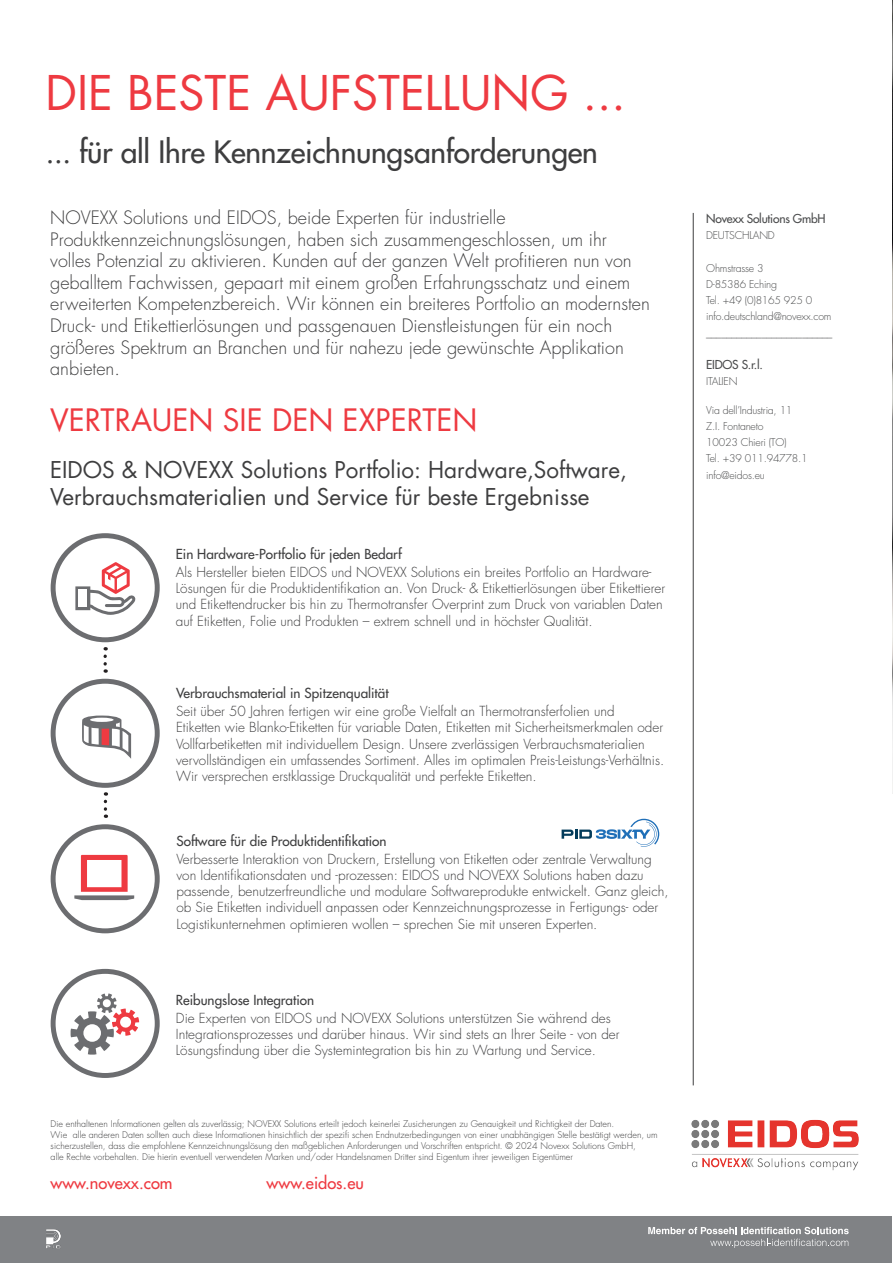
<style>
.page{position:relative;width:893px;height:1263px;background:#fff}
.page>*{position:absolute;margin:0;border:0;box-sizing:border-box;transform-origin:0 0}
.t1{font:46.5px "Futura Std";color:#ee3a41}
.t2{font:500 30px "Futura Std";letter-spacing:-.01em;color:#3e3e3f}
.t3{font:30px "Futura Std";color:#ee3a41}
.t4{font:22.5px/27px "Futura Std";color:#3e3e3f}
.t5{font:300 18px/21.6px "Futura Std";color:#3e3e3f}
.Fließtext{font:500 16.5px "Futura Std";color:#ee3a41}
.t6{font:300 13.5px/16.2px "Futura Std";color:#3e3e3f}
.t7{font:500 13.5px "Futura Std";color:#3e3e3f}
.Fließtext-2{font:500 12px "Futura Std";letter-spacing:-.02em;color:#4b4c4d}
.Fließtext-3{font:300 10.5px "Futura Std";letter-spacing:-.02em;color:#4b4c4d}
.t8{font:300 9px/10.8px "Futura Std";color:#3e3e3f}
.s1{font-weight:500}
</style>
<div class="page">
<img style="left:892px;top:0;width:1px;height:793px">
<div style="left:0;top:1216px;width:892px;height:47px;background:#808285"></div>
<svg style="left:648px;top:1227px;width:201px;height:21px"></svg>
<img style="left:46px;top:1229px;width:15px;height:20px">
<hr style="left:693px;top:213px;width:1px;height:872px;background:#3e3e3f">
<svg style="left:562px;top:819px;width:97px;height:27px"></svg>
<img style="left:691px;top:1119px;width:168px;height:52px">
<svg style="left:51px;top:969px;width:109px;height:109px"></svg>
<svg style="left:51px;top:824px;width:109px;height:109px"></svg>
<svg style="left:103px;top:656px;width:4px;height:17px"></svg>
<svg style="left:51px;top:679px;width:109px;height:139px"></svg>
<svg style="left:51px;top:533px;width:109px;height:117px"></svg>
<p class="t1" style="left:45px;top:63px;width:582px">DIE BESTE AUFSTELLUNG ...</p>
<p class="t2" style="left:46px;top:133px;width:553px">... für all Ihre Kennzeichnungsanforderungen</p>
<p class="t5" style="left:50px;top:207px;width:601px">NOVEXX Solutions und EIDOS, beide Experten für industrielle Produktkennzeichnungslösungen, haben sich zusammengeschlossen, um ihr volles Potenzial zu aktivieren. Kunden auf der ganzen Welt profitieren nun von geballtem Fachwissen, gepaart mit einem großen Erfahrungsschatz und einem erweiterten Kompetenzbereich. Wir können ein breiteres Portfolio an modernsten Druck- und Etikettierlösungen und passgenauen Dienstleistungen für ein noch größeres Spektrum an Branchen und für nahezu jede gewünschte Applikation anbieten.</p>
<p class="t3" style="left:50px;top:401px;width:429px">VERTRAUEN SIE DEN EXPERTEN</p>
<p class="t4" style="left:50px;top:456px;width:578px">EIDOS &amp; NOVEXX Solutions Portfolio: Hardware,Software,<br>Verbrauchsmaterialien und Service für beste Ergebnisse</p>
<p class="t7" style="left:176px;top:545px;width:228px">Ein Hardware-Portfolio für jeden Bedarf</p>
<p class="t6" style="left:176px;top:564px;width:491px">Als Hersteller bieten EIDOS und NOVEXX Solutions ein breites Portfolio an Hardware-Lösungen für die Produktidentifikation an. Von Druck- &amp; Etikettierlösungen über Etikettierer und Etikettendrucker bis hin zu Thermotransfer Overprint zum Druck von variablen Daten auf Etiketten, Folie und Produkten – extrem schnell und in höchster Qualität.</p>
<p class="t7" style="left:176px;top:685px;width:214px">Verbrauchsmaterial in Spitzenqualität</p>
<p class="t6" style="left:176px;top:703px;width:490px">Seit über 50 Jahren fertigen wir eine große Vielfalt an Thermotransferfolien und<br>Etiketten wie Blanko-Etiketten für variable Daten, Etiketten mit Sicherheitsmerkmalen oder Vollfarbetiketten mit individuellem Design. Unsere zverlässigen Verbrauchsmaterialien vervollständigen ein umfassendes Sortiment. Alles im optimalen Preis-Leistungs-Verhältnis.<br>Wir versprechen erstklassige Druckqualität und perfekte Etiketten.</p>
<p class="t6" style="left:176px;top:832px;width:477px;line-height:18px"><span class="s1">Software für die Produktidentifikation<br></span>Verbesserte Interaktion von Druckern, Erstellung von Etiketten oder zentrale Verwaltung</p>
<p class="t6" style="left:176px;top:867px;width:494px">von Identifikationsdaten und -prozessen: EIDOS und NOVEXX Solutions haben dazu passende, benutzerfreundliche und modulare Softwareprodukte entwickelt. Ganz gleich, ob Sie Etiketten individuell anpassen oder Kennzeichnungsprozesse in Fertigungs- oder Logistikunternehmen optimieren wollen – sprechen Sie mit unseren Experten.</p>
<p class="t7" style="left:176px;top:991px;width:140px">Reibungslose Integration</p>
<p class="t6" style="left:176px;top:1010px;width:445px">Die Experten von EIDOS und NOVEXX Solutions unterstützen Sie während des<br>Integrationsprozesses und darüber hinaus. Wir sind stets an Ihrer Seite - von der<br>Lösungsfindung über die Systemintegration bis hin zu Wartung und Service.</p>
<p class="t8" style="left:51px;top:1119px;width:609px">Die enthaltenen Informationen gelten als zuverlässig; NOVEXX Solutions erteilt jedoch keinerlei Zusicherungen zu Genauigkeit und Richtigkeit der Daten.<br>Wie alle anderen Daten sollten auch diese Informationen hinsichtlich der spezifi schen Endnutzerbedingungen von einer unabhängigen Stelle bestätigt werden, um sicherzustellen, dass die empfohlene Kennzeichnungslösung den maßgeblichen Anforderungen und Vorschriften entspricht. © 2024 Novexx Solutions GmbH,</p>
<p class="t8" style="left:51px;top:1151px;width:524px">alle Rechte vorbehalten. Die hierin eventuell verwendeten Marken und/oder Handelsnamen Dritter sind Eigentum ihrer jeweiligen Eigentümer</p>
<p class="Fließtext" style="left:51px;top:1172px;width:124px">www.novexx.com</p>
<p class="Fließtext" style="left:267px;top:1172px;width:99px">www.eidos.eu</p>
<p class="Fließtext-2" style="left:706px;top:211px;width:121px">Novexx Solutions GmbH</p>
<p class="Fließtext-3" style="left:706px;top:229px;width:70px">DEUTSCHLAND</p>
<p class="Fließtext-3" style="left:706px;top:261px;width:59px">Ohmstrasse 3</p>
<p class="Fließtext-3" style="left:706px;top:278px;width:72px">D-85386 Eching</p>
<p class="Fließtext-3" style="left:706px;top:294px;width:108px">Tel. +49 (0)8165 925 0</p>
<p class="Fließtext-3" style="left:706px;top:310px;width:127px">info.deutschland@novexx.com</p>
<p class="Fließtext-3" style="left:706px;top:326px;width:128px">_________________________</p>
<p class="Fließtext-2" style="left:706px;top:357px;width:58px">EIDOS S.r.l.</p>
<p class="Fließtext-3" style="left:706px;top:375px;width:33px">ITALIEN</p>
<p class="Fließtext-3" style="left:706px;top:403px;width:88px">Via dell’Industria, 11</p>
<p class="Fließtext-3" style="left:706px;top:420px;width:59px">Z.I. Fontaneto</p>
<p class="Fließtext-3" style="left:706px;top:436px;width:82px">10023 Chieri (TO)</p>
<p class="Fließtext-3" style="left:706px;top:452px;width:103px">Tel. +39 011.94778.1</p>
<p class="Fließtext-3" style="left:706px;top:468px;width:60px">info@eidos.eu</p>
</div>
